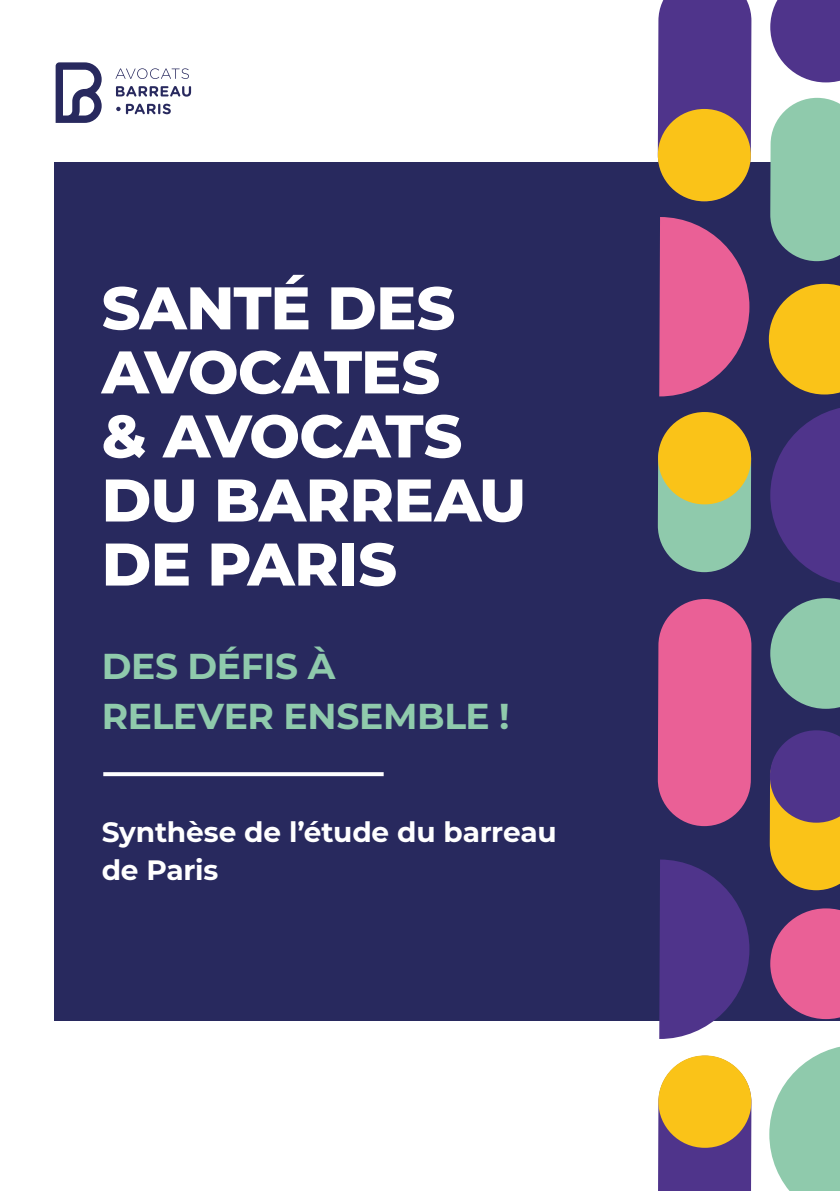
<style>
.page{position:relative;width:840px;height:1191px;background:#fff}
.page>*{position:absolute;margin:0;border:0;box-sizing:border-box;transform-origin:0 0}
.t1{font:800 60px/64px "Montserrat";letter-spacing:-.01em;color:#fff}
.t2{font:700 36px/50px "Montserrat";letter-spacing:-.005em;color:#8fcaac}
.t3{font:700 28px/38px "Montserrat";letter-spacing:-.01em;color:#fff}
</style>
<div class="page">
<div style="left:55px;top:163px;width:784px;height:857px;background:#28295e"></div>
<svg style="left:56px;top:62px;width:46px;height:61px"></svg>
<svg style="left:116px;top:104px;width:55px;height:10px"></svg>
<svg style="left:116px;top:86px;width:75px;height:11px"></svg>
<svg style="left:115px;top:68px;width:74px;height:11px"></svg>
<svg style="left:103px;top:772px;width:280px;height:4px"></svg>
<svg style="left:657px;top:0;width:94px;height:201px"></svg>
<svg style="left:657px;top:599px;width:94px;height:227px"></svg>
<div style="left:657px;top:109px;width:93px;height:92px;background:#fac318;border-radius:46px"></div>
<svg style="left:658px;top:1065px;width:93px;height:126px"></svg>
<div style="left:658px;top:1055px;width:93px;height:92px;background:#fac318;border-radius:46px"></div>
<div style="left:657px;top:413px;width:93px;height:159px;background:#8fcaac;border-radius:46px"></div>
<div style="left:657px;top:412px;width:93px;height:92px;background:#fac318;border-radius:46px"></div>
<svg style="left:659px;top:217px;width:90px;height:180px"></svg>
<svg style="left:659px;top:859px;width:90px;height:180px"></svg>
<svg style="left:769px;top:98px;width:70px;height:163px"></svg>
<svg style="left:769px;top:730px;width:70px;height:160px"></svg>
<svg style="left:770px;top:0;width:69px;height:83px"></svg>
<svg style="left:770px;top:598px;width:69px;height:111px"></svg>
<svg style="left:768px;top:284px;width:71px;height:110px"></svg>
<svg style="left:770px;top:908px;width:69px;height:111px"></svg>
<svg style="left:770px;top:408px;width:69px;height:175px"></svg>
<svg style="left:769px;top:1047px;width:70px;height:144px"></svg>
<p class="t1" style="left:102px;top:273px;width:426px">SANTÉ DES<br>AVOCATES<br>&amp; AVOCATS<br>DU BARREAU<br>DE PARIS</p>
<p class="t2" style="left:102px;top:639px;width:409px">DES DÉFIS À<br>RELEVER ENSEMBLE !</p>
<p class="t3" style="left:102px;top:811px;width:456px">Synthèse de l’étude du barreau de Paris</p>
</div>
